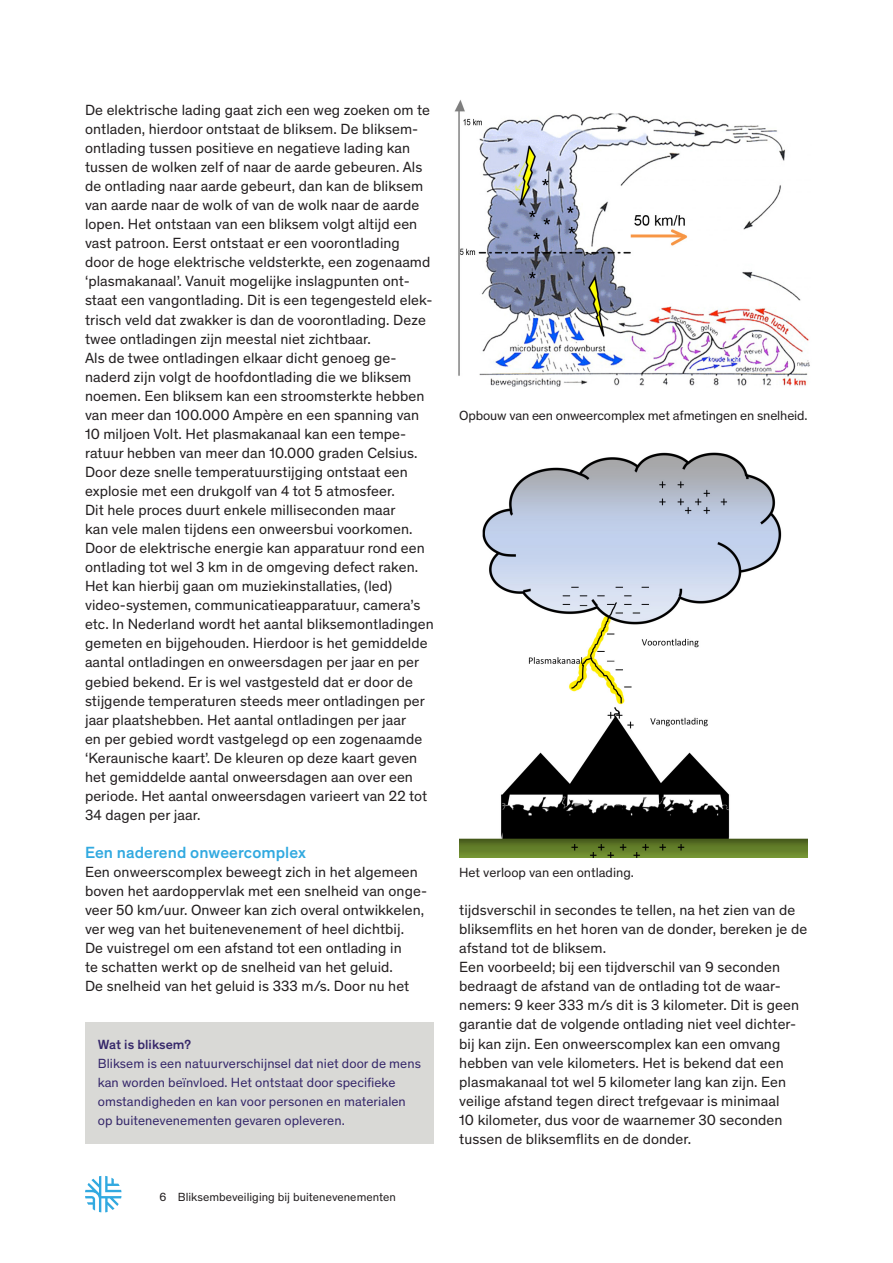
<style>
.page{position:relative;width:893px;height:1263px;background:#fff}
.page>*{position:absolute;margin:0;border:0;box-sizing:border-box;transform-origin:0 0}
.Tussenkop{font:500 16.5px "Theinhardt";letter-spacing:.005em;color:#31a9e0}
.Platte_tekst_10{font:15px/19px "Theinhardt";letter-spacing:.005em;color:#231f20}
.Kadertekst{font:13.5px/19px "Theinhardt";letter-spacing:.005em;color:#35276a}
.Bijschrift{font:13.5px "Theinhardt";letter-spacing:-.01em;color:#231f20}
.Kadertekst_kop{font:500 13.5px "Theinhardt";letter-spacing:.005em;color:#35276a}
.t1{font:12px "Theinhardt";letter-spacing:.005em;color:#231f20}
</style>
<div class="page">
<svg style="left:85px;top:1176px;width:37px;height:36px"></svg>
<img style="left:454px;top:100px;width:356px;height:287px">
<div style="left:85px;top:1022px;width:349px;height:122px;background:#d9d9d6"></div>
<img style="left:459px;top:452px;width:349px;height:406px">
<p class="Platte_tekst_10" style="left:85px;top:100px;width:350px">De elektrische lading gaat zich een weg zoeken om te ontladen, hierdoor ontstaat de bliksem. De bliksem&shy;ontlading tussen positieve en negatieve lading kan tussen de wolken zelf of naar de aarde gebeuren. Als de ontlading naar aarde gebeurt, dan kan de bliksem van aarde naar de wolk of van de wolk naar de aarde lopen. Het ontstaan van een bliksem volgt altijd een vast patroon. Eerst ontstaat er een voorontlading<br>door de hoge elektrische veldsterkte, een zogenaamd ‘plasmakanaal’. Vanuit mogelijke inslagpunten ont&shy;staat een vangontlading. Dit is een tegengesteld elek&shy;trisch veld dat zwakker is dan de voorontlading. Deze twee ontladingen zijn meestal niet zichtbaar.<br>Als de twee ontladingen elkaar dicht genoeg ge&shy;naderd zijn volgt de hoofdontlading die we bliksem noemen. Een bliksem kan een stroomsterkte hebben van meer dan 100.000 Ampère en een spanning van 10 miljoen Volt. Het plasmakanaal kan een tempe&shy;ratuur hebben van meer dan 10.000 graden Celsius.<br>Door deze snelle temperatuurstijging ontstaat een explosie met een drukgolf van 4 tot 5 atmosfeer.<br>Dit hele proces duurt enkele milliseconden maar<br>kan vele malen tijdens een onweersbui voorkomen.<br>Door de elektrische energie kan apparatuur rond een ontlading tot wel 3 km in de omgeving defect raken.<br>Het kan hierbij gaan om muziekinstallaties, (led) video-systemen, communicatieapparatuur, camera’s etc. In Nederland wordt het aantal bliksemontladingen gemeten en bijgehouden. Hierdoor is het gemiddelde aantal ontladingen en onweersdagen per jaar en per gebied bekend. Er is wel vastgesteld dat er door de stijgende temperaturen steeds meer ontladingen per jaar plaatshebben. Het aantal ontladingen per jaar<br>en per gebied wordt vastgelegd op een zogenaamde ‘Keraunische kaart’. De kleuren op deze kaart geven het gemiddelde aantal onweersdagen aan over een periode. Het aantal onweersdagen varieert van 22 tot 34 dagen per jaar.</p>
<p class="Tussenkop" style="left:85px;top:840px;width:222px">Een naderend onweercomplex</p>
<p class="Platte_tekst_10" style="left:85px;top:862px;width:344px">Een onweerscomplex beweegt zich in het algemeen boven het aardoppervlak met een snelheid van onge&shy;veer 50 km/uur. Onweer kan zich overal ontwikkelen, ver weg van het buitenevenement of heel dichtbij.<br>De vuistregel om een afstand tot een ontlading in<br>te schatten werkt op de snelheid van het geluid.<br>De snelheid van het geluid is 333 m/s. Door nu het</p>
<p class="Kadertekst_kop" style="left:98px;top:1034px;width:95px">Wat is bliksem?</p>
<p class="Kadertekst" style="left:98px;top:1053px;width:325px">Bliksem is een natuurverschijnsel dat niet door de mens kan worden beïnvloed. Het ontstaat door specifieke omstandigheden en kan voor personen en materialen op buitenevenementen gevaren opleveren.</p>
<p class="t1" style="left:159px;top:1188px;width:238px">6 Bliksembeveiliging bij buitenevenementen</p>
<p class="Bijschrift" style="left:459px;top:406px;width:350px">Opbouw van een onweercomplex met afmetingen en snelheid.</p>
<p class="Bijschrift" style="left:459px;top:863px;width:176px">Het verloop van een ontlading.</p>
<p class="Platte_tekst_10" style="left:459px;top:900px;width:349px">tijdsverschil in secondes te tellen, na het zien van de bliksemflits en het horen van de donder, bereken je de afstand tot de bliksem.</p>
<p class="Platte_tekst_10" style="left:459px;top:957px;width:341px">Een voorbeeld; bij een tijdverschil van 9 seconden bedraagt de afstand van de ontlading tot de waar&shy;nemers: 9 keer 333 m/s dit is 3 kilometer. Dit is geen garantie dat de volgende ontlading niet veel dichter&shy;bij kan zijn. Een onweerscomplex kan een omvang hebben van vele kilometers. Het is bekend dat een plasmakanaal tot wel 5 kilometer lang kan zijn. Een veilige afstand tegen direct trefgevaar is minimaal<br>10 kilometer, dus voor de waarnemer 30 seconden tussen de bliksemflits en de donder.</p>
</div>
